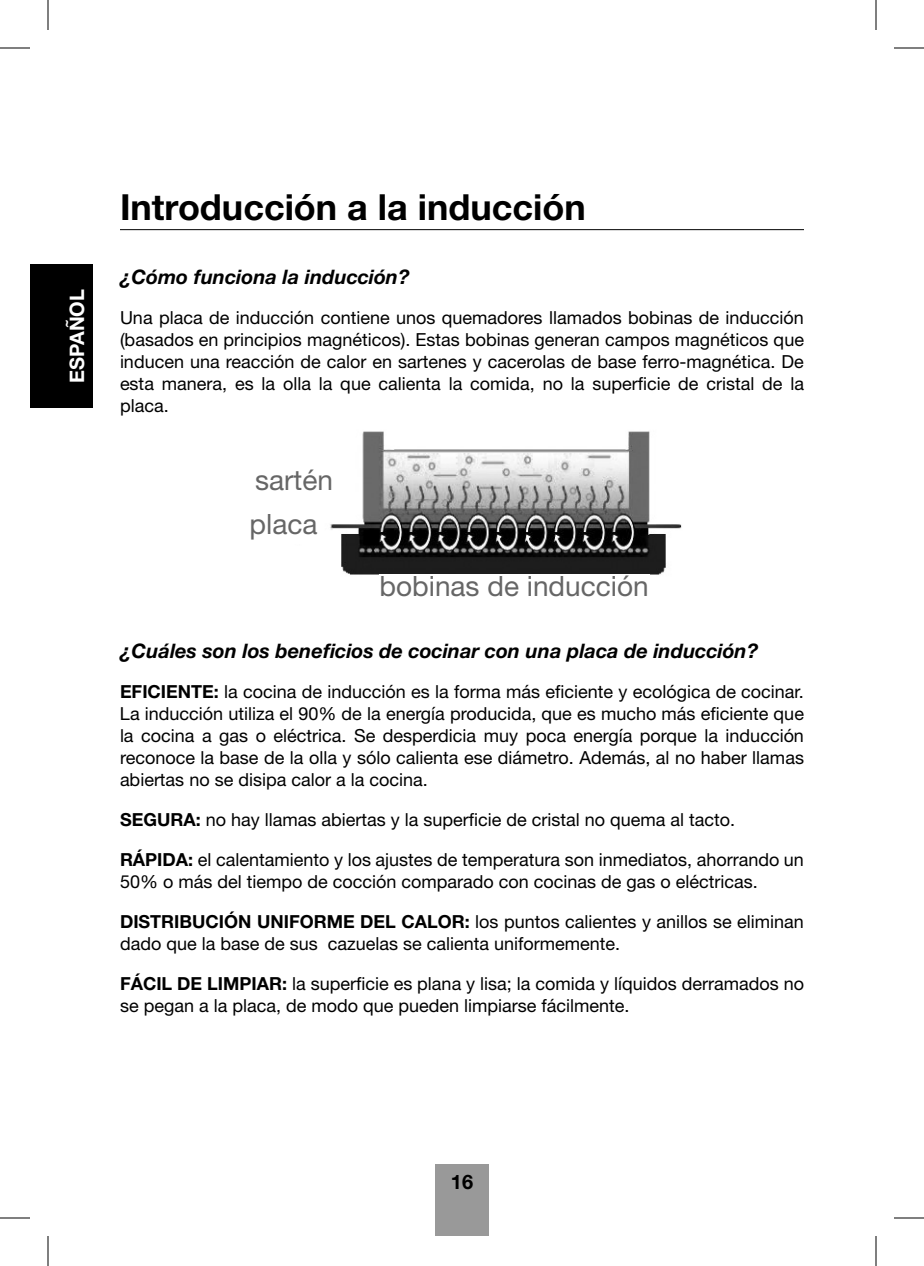
<style>
.page{position:relative;width:924px;height:1266px;background:#fff}
.page>*{position:absolute;margin:0;border:0;box-sizing:border-box;transform-origin:0 0}
.t1{font:700 36px "Helvetica Neue";color:#000}
.t2{font:28px/44px "Helvetica Neue";color:#666}
.t3{font:italic 700 20px "Helvetica Neue";color:#000}
.t4{font:700 20px "Helvetica Neue";color:#fff}
.t5{font:700 20px "Helvetica Neue";color:#000}
.t6{font:18px/22px "Helvetica Neue";color:#000}
.s1{font-weight:700}
</style>
<div class="page">
<div style="left:435px;top:1164px;width:54px;height:72px;background:#999"></div>
<div style="left:30px;top:264px;width:63px;height:144px;background:#000"></div>
<hr style="left:120px;top:229px;width:684px;height:1px;background:#000">
<img style="left:330px;top:431px;width:352px;height:144px">
<div style="left:208px;top:468px;width:125px;height:32px;background:#fff"></div>
<div style="left:379px;top:574px;width:271px;height:39px;background:#fff"></div>
<hr style="left:0;top:48px;width:30px;height:1px;background:#000">
<hr style="left:894px;top:48px;width:30px;height:1px;background:#000">
<hr style="left:0;top:1218px;width:30px;height:1px;background:#000">
<hr style="left:894px;top:1218px;width:30px;height:1px;background:#000">
<hr style="left:48px;top:0;width:1px;height:30px;background:#000">
<hr style="left:48px;top:1236px;width:1px;height:30px;background:#000">
<hr style="left:876px;top:0;width:1px;height:30px;background:#000">
<hr style="left:876px;top:1236px;width:1px;height:30px;background:#000">
<p class="t4" style="left:70px;top:383px;width:95px;rotate:-90deg">ESPAÑOL</p>
<h1 class="t1" style="left:120px;top:194px;width:467px">Introducción a la inducción</h1>
<p class="t3" style="left:120px;top:270px;width:291px">¿Cómo funciona la inducción?</p>
<p class="t6" style="left:120px;top:309px;width:686px;text-align:justify">Una placa de inducción contiene unos quemadores llamados bobinas de inducción (basados en principios magnéticos). Estas bobinas generan campos magnéticos que inducen una reacción de calor en sartenes y cacerolas de base ferro-magnética. De esta manera, es la olla la que calienta la comida, no la superficie de cristal de la placa.</p>
<h2 class="t2" style="left:250px;top:461px;width:85px">sartén placa</h2>
<h2 class="t2" style="left:380px;top:567px;width:271px">bobinas de inducción</h2>
<p class="t3" style="left:120px;top:644px;width:640px">¿Cuáles son los beneficios de cocinar con una placa de inducción?</p>
<p class="t6" style="left:120px;top:683px;width:686px;text-align:justify"><span class="s1">EFICIENTE:</span> la cocina de inducción es la forma más eficiente y ecológica de cocinar.<br>La inducción utiliza el 90% de la energía producida, que es mucho más eficiente que la cocina a gas o eléctrica. Se desperdicia muy poca energía porque la inducción reconoce la base de la olla y sólo calienta ese diámetro. Además, al no haber llamas abiertas no se disipa calor a la cocina.</p>
<p class="t6" style="left:120px;top:811px;width:617px"><span class="s1">SEGURA:</span> no hay llamas abiertas y la superficie de cristal no quema al tacto.</p>
<p class="t6" style="left:120px;top:851px;width:686px"><span class="s1">RÁPIDA:</span> el calentamiento y los ajustes de temperatura son inmediatos, ahorrando un<br>50% o más del tiempo de cocción comparado con cocinas de gas o eléctricas.</p>
<p class="t6" style="left:120px;top:913px;width:685px"><span class="s1">DISTRIBUCIÓN UNIFORME DEL CALOR:</span> los puntos calientes y anillos se eliminan dado que la base de sus cazuelas se calienta uniformemente.</p>
<p class="t6" style="left:120px;top:975px;width:686px"><span class="s1">FÁCIL DE LIMPIAR:</span> la superficie es plana y lisa; la comida y líquidos derramados no se pegan a la placa, de modo que pueden limpiarse fácilmente.</p>
<p class="t5" style="left:451px;top:1174px;width:24px">16</p>
</div>
